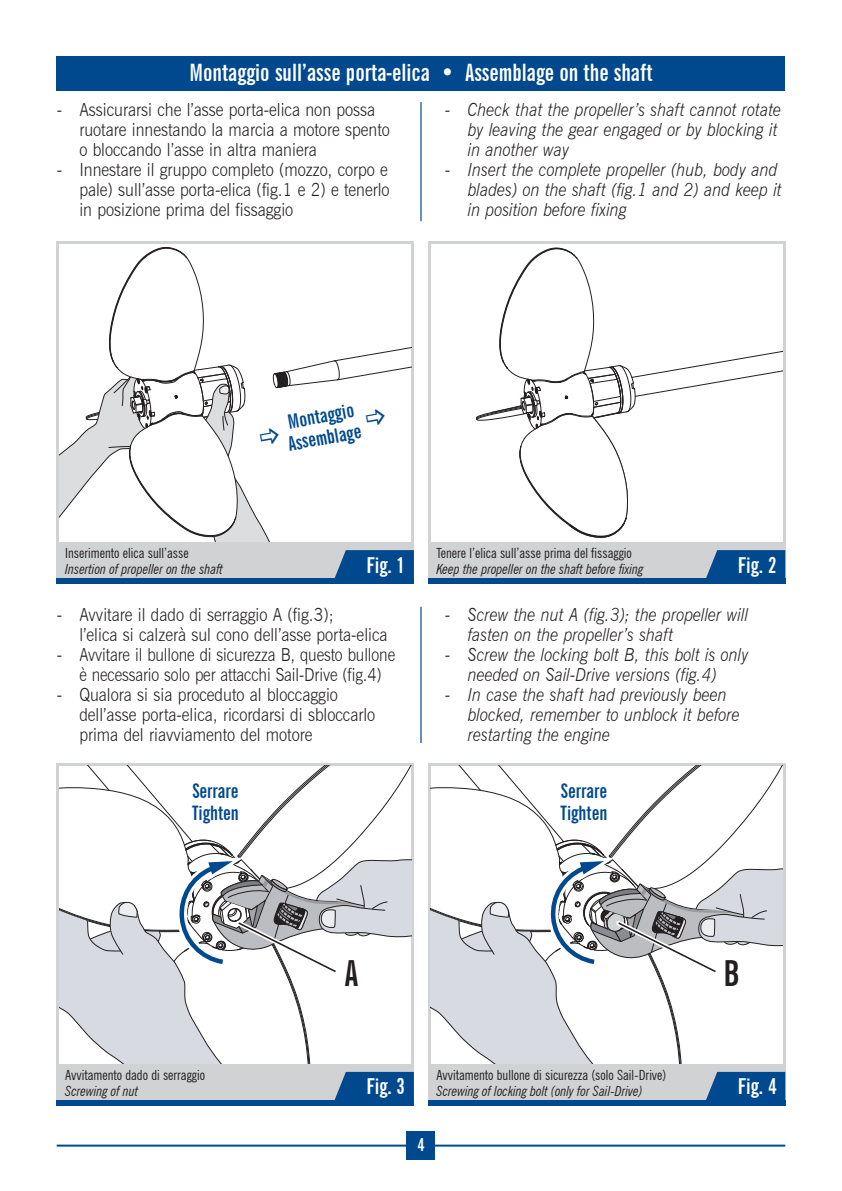
<style>
.page{position:relative;width:842px;height:1191px;background:#fff}
.page>*{position:absolute;margin:0;border:0;box-sizing:border-box;transform-origin:0 0}
.t1{font:700 extra-condensed 36px "News Gothic BT";color:#231f20}
.t2{font:700 extra-condensed 24px "News Gothic BT";color:#fff}
.t3{font:700 extra-condensed 22px "News Gothic BT";color:#fff}
.t4{font:700 extra-condensed 20px/22px "News Gothic BT";color:#01498e}
.t5{font:300 18px/20px "News Gothic BT";color:#231f20;scale:.9 1}
.t6{font:italic 300 18px/20px "News Gothic BT";color:#231f20;scale:.9 1}
.t7{font:700 extra-condensed 18px "News Gothic BT";color:#fff}
.t8{font:condensed 14px "News Gothic BT";color:#231f20}
.t9{font:italic condensed 14px "News Gothic BT";color:#231f20}
</style>
<div class="page">
<hr style="left:57px;top:1144px;width:728px;height:2px;background:#01498e">
<div style="left:407px;top:1131px;width:28px;height:28px;background:#01498e"></div>
<div style="left:57px;top:57px;width:728px;height:34px;background:#01498e"></div>
<hr style="left:420px;top:102px;width:2px;height:119px;background:#01498e">
<hr style="left:420px;top:607px;width:2px;height:136px;background:#01498e">
<div style="left:57px;top:241px;width:357px;height:337px;background:#d1d2d4"></div>
<div style="left:57px;top:578px;width:357px;height:6px;background:#01498e"></div>
<svg style="left:334px;top:550px;width:80px;height:28px;background:#125493"></svg>
<div style="left:428px;top:241px;width:357px;height:337px;background:#d1d2d4"></div>
<div style="left:428px;top:578px;width:357px;height:6px;background:#01498e"></div>
<div style="left:431px;top:244px;width:351px;height:297px;background:#fff"></div>
<svg style="left:476px;top:248px;width:306px;height:289px"></svg>
<svg style="left:706px;top:550px;width:79px;height:28px;background:#105393"></svg>
<div style="left:57px;top:763px;width:357px;height:337px;background:#d1d2d4"></div>
<div style="left:57px;top:1100px;width:357px;height:6px;background:#01498e"></div>
<svg style="left:60px;top:765px;width:351px;height:298px"></svg>
<svg style="left:334px;top:1071px;width:80px;height:29px;background:#175795"></svg>
<div style="left:428px;top:763px;width:357px;height:337px;background:#d1d2d4"></div>
<div style="left:428px;top:1100px;width:357px;height:6px;background:#01498e"></div>
<svg style="left:431px;top:765px;width:351px;height:298px"></svg>
<svg style="left:706px;top:1071px;width:79px;height:29px;background:#155694"></svg>
<svg style="left:60px;top:247px;width:351px;height:294px;background:#f5f4f5"></svg>
<h2 class="t2" style="left:189px;top:58px;width:465px">Montaggio sull’asse porta-elica • Assemblage on the shaft</h2>
<p class="t5" style="left:79px;top:99px;width:346px;text-indent:-23px">- Assicurarsi che l’asse porta-elica non possa ruotare innestando la marcia a motore spento o bloccando l’asse in altra maniera</p>
<p class="t5" style="left:79px;top:159px;width:346px;text-align:justify;text-indent:-23px">- Innestare il gruppo completo (mozzo, corpo e pale) sull’asse porta-elica (fig.1 e 2) e tenerlo in posizione prima del fissaggio</p>
<p class="t6" style="left:468px;top:99px;width:350px;text-indent:-23px">- Check that the propeller’s shaft cannot rotate by leaving the gear engaged or by blocking it in another way</p>
<p class="t6" style="left:468px;top:159px;width:350px;text-indent:-23px">- Insert the complete propeller (hub, body and blades) on the shaft (fig.1 and 2) and keep it in position before fixing</p>
<p class="t4" style="left:282px;top:411px;width:76px;rotate:-10deg">Montaggio<br>Assemblage</p>
<p class="t8" style="left:65px;top:544px;width:125px">Inserimento elica sull’asse</p>
<p class="t9" style="left:65px;top:560px;width:159px">Insertion of propeller on the shaft</p>
<p class="t3" style="left:738px;top:551px;width:40px">Fig. 2</p>
<p class="t8" style="left:437px;top:544px;width:197px">Tenere l’elica sull’asse prima del fissaggio</p>
<p class="t9" style="left:437px;top:560px;width:208px">Keep the propeller on the shaft before fixing</p>
<p class="t3" style="left:366px;top:551px;width:40px">Fig. 1</p>
<p class="t5" style="left:79px;top:604px;width:344px;text-indent:-23px">- Avvitare il dado di serraggio A (fig.3);<br>l’elica si calzerà sul cono dell’asse porta-elica</p>
<p class="t5" style="left:57px;top:644px;width:377px;text-align:center">- Avvitare il bullone di sicurezza B, questo bullone è necessario solo per attacchi Sail-Drive (fig.4)</p>
<p class="t5" style="left:79px;top:684px;width:330px;text-indent:-23px">- Qualora si sia proceduto al bloccaggio dell’asse porta-elica, ricordarsi di sbloccarlo prima del riavviamento del motore</p>
<p class="t4" style="left:192px;top:779px;width:48px">Serrare<br>Tighten</p>
<p class="t6" style="left:468px;top:604px;width:313px;text-indent:-23px">- Screw the nut A (fig.3); the propeller will fasten on the propeller’s shaft</p>
<p class="t6" style="left:445px;top:644px;width:339px;text-align:center">- Screw the locking bolt B, this bolt is only needed on Sail-Drive versions (fig.4)</p>
<p class="t6" style="left:468px;top:684px;width:304px;text-indent:-23px">- In case the shaft had previously been blocked, remember to unblock it before restarting the engine</p>
<p class="t4" style="left:561px;top:779px;width:48px">Serrare<br>Tighten</p>
<h1 class="t1" style="left:345px;top:951px;width:15px">A</h1>
<h1 class="t1" style="left:723px;top:951px;width:17px">B</h1>
<p class="t8" style="left:437px;top:1066px;width:231px">Avvitamento bullone di sicurezza (solo Sail-Drive)</p>
<p class="t9" style="left:437px;top:1082px;width:208px">Screwing of locking bolt (only for Sail-Drive)</p>
<p class="t8" style="left:65px;top:1066px;width:141px">Avvitamento dado di serraggio</p>
<p class="t9" style="left:65px;top:1082px;width:75px">Screwing of nut</p>
<p class="t3" style="left:738px;top:1073px;width:40px">Fig. 4</p>
<p class="t3" style="left:366px;top:1073px;width:40px">Fig. 3</p>
<p class="t7" style="left:417px;top:1133px;width:9px">4</p>
</div>
